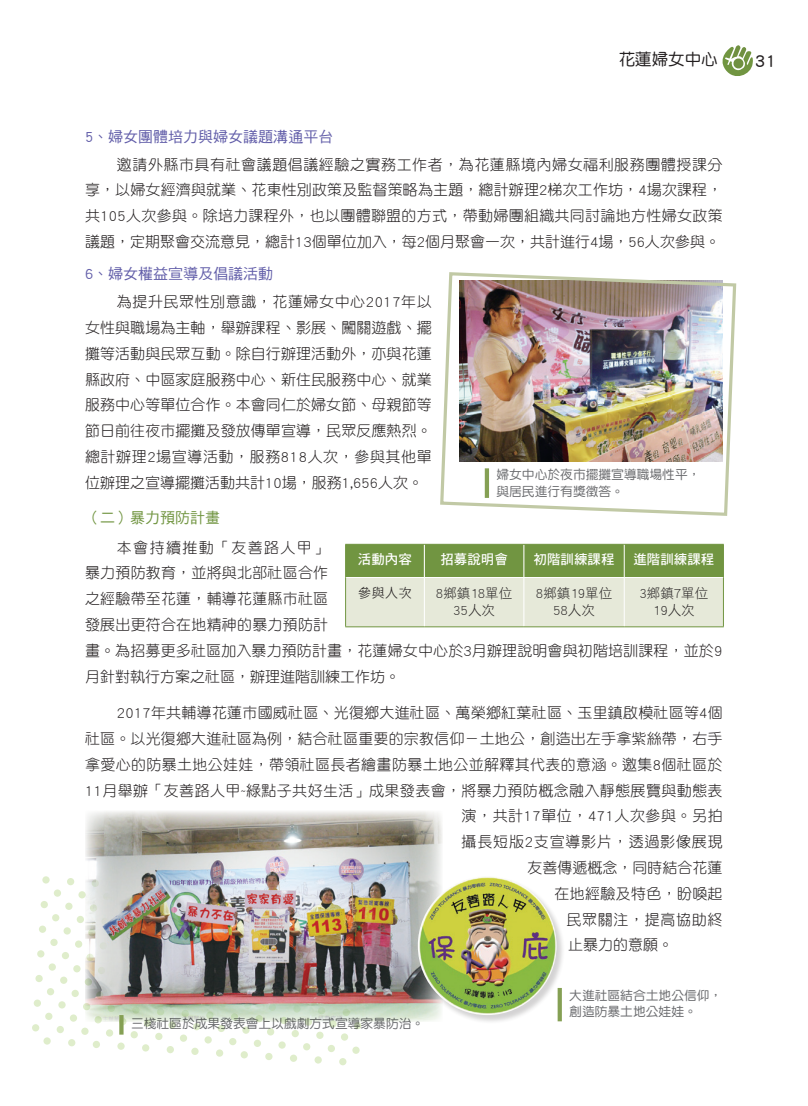
<style>
.page{position:relative;width:808px;height:1106px;background:#fff}
.page>*{position:absolute;margin:0;border:0;box-sizing:border-box;transform-origin:0 0}
.t1{font:18px "DF Yuan Std W7";color:#231f20}
.t2{font:16.5px "DF Yuan Std W5";color:#231f20}
.t3{font:15px/25.8px "DF Yuan Std W3";letter-spacing:.015em;color:#231f20;text-align:justify}
.t4{font:15px "DF Hei Std W5";color:#625ea9}
.t5{font:15px "DF Yuan Std W3";letter-spacing:.035em;color:#231f20}
.t6{font:15px "DF Yuan Std W3";letter-spacing:.055em;color:#231f20}
.t7{font:15px "DF Yuan Std W3";letter-spacing:.045em;color:#231f20}
.t8{font:15px "DF Hei Std W5";color:#719541}
.t9{font:13.5px/17.9px "DF Hei Std W3";color:#231f20;text-align:center}
.t10{font:13.5px "DF Hei Std W7";color:#fff}
.t11{font:13.5px "Microsoft Jheng Hei";color:#231f20}
.t12{font:12.75px/16.5px "DF Yuan Std W5";color:#6c6d70}
</style>
<div class="page">
<svg style="left:32px;top:876px;width:330px;height:189px"></svg>
<svg style="left:346px;top:545px;width:377px;height:81px;background:#b7c79c"></svg>
<hr style="left:523px;top:544px;width:1px;height:33px;background:#fff">
<hr style="left:523px;top:578px;width:1px;height:48px;background:#fff">
<hr style="left:346px;top:577px;width:78px;height:1px;background:#fff">
<hr style="left:424px;top:544px;width:1px;height:33px;background:#fff">
<hr style="left:424px;top:578px;width:1px;height:48px;background:#fff">
<hr style="left:424px;top:577px;width:100px;height:1px;background:#fff">
<hr style="left:524px;top:577px;width:100px;height:1px;background:#fff">
<hr style="left:345px;top:544px;width:79px;height:1px;background:#719541">
<hr style="left:345px;top:544px;width:1px;height:33px;background:#719541">
<hr style="left:424px;top:544px;width:100px;height:1px;background:#719541">
<hr style="left:524px;top:544px;width:100px;height:1px;background:#719541">
<hr style="left:345px;top:577px;width:1px;height:49px;background:#719541">
<hr style="left:624px;top:544px;width:1px;height:33px;background:#fff">
<hr style="left:624px;top:577px;width:99px;height:1px;background:#fff">
<hr style="left:624px;top:544px;width:100px;height:1px;background:#719541">
<hr style="left:723px;top:544px;width:1px;height:33px;background:#719541">
<hr style="left:624px;top:578px;width:1px;height:48px;background:#fff">
<hr style="left:723px;top:577px;width:1px;height:49px;background:#719541">
<hr style="left:345px;top:626px;width:79px;height:1px;background:#719541">
<hr style="left:424px;top:626px;width:100px;height:1px;background:#719541">
<hr style="left:524px;top:626px;width:100px;height:1px;background:#719541">
<hr style="left:624px;top:626px;width:100px;height:1px;background:#719541">
<img style="left:85px;top:811px;width:357px;height:211px">
<div style="left:417px;top:875px;width:148px;height:148px;background:#231f20;opacity:.2"></div>
<img style="left:418px;top:876px;width:138px;height:139px;border-radius:69px">
<div style="left:119px;top:1015px;width:5px;height:19px;background:#85a054"></div>
<svg style="left:558px;top:988px;width:4px;height:33px"></svg>
<img style="left:440px;top:272px;width:297px;height:244px">
<hr style="left:485px;top:468px;width:4px;height:30px;background:#85a054">
<svg style="left:722px;top:45px;width:31px;height:31px"></svg>
<p class="t2" style="left:619px;top:51px;width:100px">花蓮婦女中心</p>
<p class="t4" style="left:85px;top:128px;width:250px">5、婦女團體培力與婦女議題溝通平台</p>
<p class="t3" style="left:85px;top:151px;width:639px;text-indent:32px">邀請外縣市具有社會議題倡議經驗之實務工作者，為花蓮縣境內婦女福利服務團體授課分享，以婦女經濟與就業、花東性別政策及監督策略為主題，總計辦理2梯次工作坊，4場次課程，共105人次參與。除培力課程外，也以團體聯盟的方式，帶動婦團組織共同討論地方性婦女政策議題，定期聚會交流意見，總計13個單位加入，每2個月聚會一次，共計進行4場，56人次參與。</p>
<p class="t4" style="left:85px;top:266px;width:190px">6、婦女權益宣導及倡議活動</p>
<p class="t3" style="left:85px;top:288px;width:348px;text-indent:32px">為提升民眾性別意識，花蓮婦女中心2017年以女性與職場為主軸，舉辦課程、影展、闖關遊戲、擺攤等活動與民眾互動。除自行辦理活動外，亦與花蓮縣政府、中區家庭服務中心、新住民服務中心、就業服務中心等單位合作。本會同仁於婦女節、母親節等節日前往夜市擺攤及發放傳單宣導，民眾反應熱烈。總計辦理2場宣導活動，服務818人次，參與其他單位辦理之宣導擺攤活動共計10場，服務1,656人次。</p>
<p class="t8" style="left:85px;top:510px;width:136px">（二）暴力預防計畫</p>
<p class="t3" style="left:85px;top:534px;width:639px;text-align:left;text-indent:32px">本會持續推動「友善路人甲」<br>暴力預防教育，並將與北部社區合作<br>之經驗帶至花蓮，輔導花蓮縣市社區<br>發展出更符合在地精神的暴力預防計<br>畫。為招募更多社區加入暴力預防計畫，花蓮婦女中心於3月辦理說明會與初階培訓課程，並於9月針對執行方案之社區，辦理進階訓練工作坊。</p>
<p class="t3" style="left:117px;top:699px;width:607px">2017年共輔導花蓮市國威社區、光復鄉大進社區、萬榮鄉紅葉社區、玉里鎮啟模社區等4個</p>
<p class="t3" style="left:85px;top:725px;width:639px">社區。以光復鄉大進社區為例，結合社區重要的宗教信仰－土地公，創造出左手拿紫絲帶，右手</p>
<p class="t3" style="left:85px;top:751px;width:639px">拿愛心的防暴土地公娃娃，帶領社區長者繪畫防暴土地公並解釋其代表的意涵。邀集8個社區於</p>
<p class="t3" style="left:85px;top:777px;width:639px">11月舉辦「友善路人甲~綠點子共好生活」成果發表會，將暴力預防概念融入靜態展覽與動態表</p>
<p class="t5" style="left:462px;top:807px;width:262px">演，共計17單位，471人次參與。另拍</p>
<p class="t6" style="left:462px;top:833px;width:263px">攝長短版2支宣導影片，透過影像展現</p>
<p class="t3" style="left:528px;top:854px;width:196px">友善傳遞概念，同時結合花蓮</p>
<p class="t3" style="left:555px;top:880px;width:169px">在地經驗及特色，盼喚起</p>
<p class="t7" style="left:567px;top:911px;width:157px">民眾關注，提高協助終</p>
<p class="t3" style="left:568px;top:931px;width:106px">止暴力的意願。</p>
<p class="t12" style="left:496px;top:466px;width:205px">婦女中心於夜市擺攤宣導職場性平，與居民進行有獎徵答。</p>
<p class="t10" style="left:358px;top:552px;width:55px">活動內容</p>
<p class="t10" style="left:440px;top:552px;width:69px">招募說明會</p>
<p class="t10" style="left:533px;top:552px;width:82px">初階訓練課程</p>
<p class="t10" style="left:633px;top:552px;width:82px">進階訓練課程</p>
<p class="t11" style="left:358px;top:584px;width:55px">參與人次</p>
<p class="t9" style="left:436px;top:583px;width:78px">8鄉鎮18單位<br>35人次</p>
<p class="t9" style="left:536px;top:583px;width:78px">8鄉鎮19單位<br>58人次</p>
<p class="t9" style="left:639px;top:583px;width:70px">3鄉鎮7單位<br>19人次</p>
<p class="t12" style="left:131px;top:1015px;width:295px">三棧社區於成果發表會上以戲劇方式宣導家暴防治。</p>
<p class="t12" style="left:569px;top:987px;width:154px">大進社區結合土地公信仰，創造防暴土地公娃娃。</p>
<p class="t1" style="left:755px;top:50px;width:22px">31</p>
</div>
